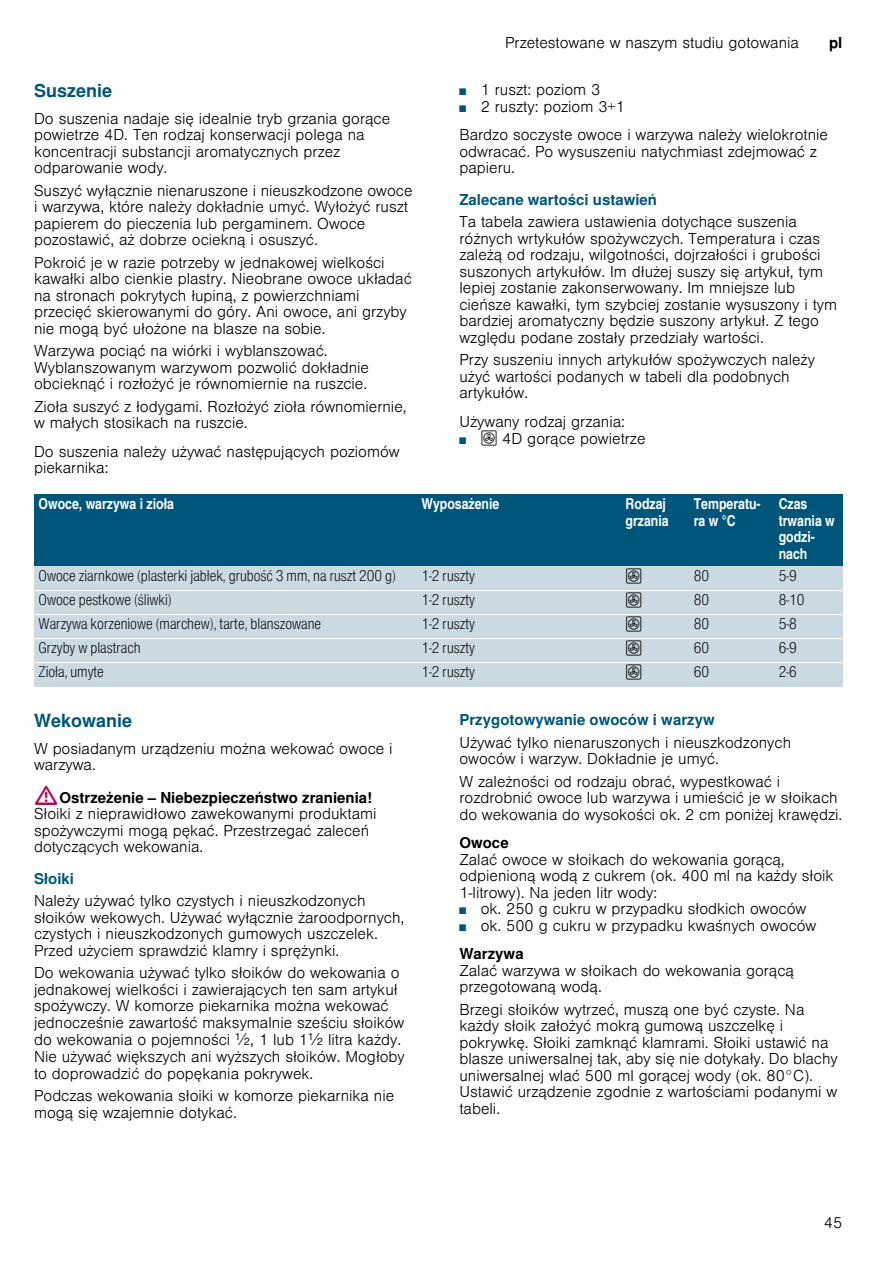
<style>
.page{position:relative;width:893px;height:1263px;background:#fff}
.page>*{position:absolute;margin:0;border:0;box-sizing:border-box;transform-origin:0 0}
.t1{font:700 18px "Nimbus San L";color:#00567a}
.t2{font:16.5px "BSH Symb PH2";color:#000}
.t3{font:300 15px/16.5px "Nimbus San L";color:#000}
.t4{font:15px "Nimbus San L Lig Con";color:#000}
.t5{font:15px/16.5px "Nimbus San L Bol Con";color:#fff}
.t6{font:700 15px "Nimbus San L";color:#00567a}
.t7{font:700 15px "Nimbus San L";color:#000}
.s1{font-size:9px;color:#00567a}
.s2{font-family:"BSH Symb PH2";font-weight:400;font-size:16.5px}
.s3{font-family:"BSH Symb All";font-weight:400;font-size:21px;color:#b5015b}
.s4{font-weight:700}
.s5{font-family:"BSH Symb All";font-weight:400;font-size:16.5px}
</style>
<div class="page">
<div style="left:34px;top:495px;width:383px;height:72px;background:#00567a"></div>
<div style="left:417px;top:495px;width:204px;height:72px;background:#00567a"></div>
<div style="left:621px;top:495px;width:68px;height:72px;background:#00567a"></div>
<div style="left:689px;top:495px;width:85px;height:72px;background:#00567a"></div>
<div style="left:774px;top:495px;width:68px;height:72px;background:#00567a"></div>
<div style="left:34px;top:567px;width:383px;height:24px;background:#cbd9e3"></div>
<div style="left:417px;top:567px;width:204px;height:24px;background:#cbd9e3"></div>
<div style="left:621px;top:567px;width:68px;height:24px;background:#cbd9e3"></div>
<div style="left:689px;top:567px;width:85px;height:24px;background:#cbd9e3"></div>
<div style="left:774px;top:567px;width:68px;height:24px;background:#cbd9e3"></div>
<div style="left:34px;top:591px;width:383px;height:24px;background:#cbd9e3"></div>
<div style="left:417px;top:591px;width:204px;height:24px;background:#cbd9e3"></div>
<div style="left:621px;top:591px;width:68px;height:24px;background:#cbd9e3"></div>
<div style="left:689px;top:591px;width:85px;height:24px;background:#cbd9e3"></div>
<div style="left:774px;top:591px;width:68px;height:24px;background:#cbd9e3"></div>
<div style="left:34px;top:615px;width:383px;height:24px;background:#cbd9e3"></div>
<div style="left:417px;top:615px;width:204px;height:24px;background:#cbd9e3"></div>
<div style="left:621px;top:615px;width:68px;height:24px;background:#cbd9e3"></div>
<div style="left:689px;top:615px;width:85px;height:24px;background:#cbd9e3"></div>
<div style="left:774px;top:615px;width:68px;height:24px;background:#cbd9e3"></div>
<div style="left:34px;top:639px;width:383px;height:24px;background:#cbd9e3"></div>
<div style="left:417px;top:639px;width:204px;height:24px;background:#cbd9e3"></div>
<div style="left:621px;top:639px;width:68px;height:24px;background:#cbd9e3"></div>
<div style="left:689px;top:639px;width:85px;height:24px;background:#cbd9e3"></div>
<div style="left:774px;top:639px;width:68px;height:24px;background:#cbd9e3"></div>
<div style="left:34px;top:663px;width:383px;height:24px;background:#cbd9e3"></div>
<div style="left:417px;top:663px;width:204px;height:24px;background:#cbd9e3"></div>
<div style="left:621px;top:663px;width:68px;height:24px;background:#cbd9e3"></div>
<div style="left:689px;top:663px;width:85px;height:24px;background:#cbd9e3"></div>
<div style="left:774px;top:663px;width:68px;height:24px;background:#cbd9e3"></div>
<hr style="left:34px;top:590px;width:808px;height:1px;background:#fff">
<hr style="left:34px;top:614px;width:808px;height:1px;background:#fff">
<hr style="left:34px;top:638px;width:808px;height:1px;background:#fff">
<hr style="left:34px;top:662px;width:808px;height:1px;background:#fff">
<p class="t1" style="left:34px;top:79px;width:80px">Suszenie</p>
<p class="t3" style="left:34px;top:109px;width:358px">Do suszenia nadaje się idealnie tryb grzania gorące powietrze 4D. Ten rodzaj konserwacji polega na koncentracji substancji aromatycznych przez odparowanie wody.</p>
<p class="t3" style="left:34px;top:181px;width:380px">Suszyć wyłącznie nienaruszone i nieuszkodzone owoce i warzywa, które należy dokładnie umyć. Wyłożyć ruszt papierem do pieczenia lub pergaminem. Owoce pozostawić, aż dobrze ociekną i osuszyć.</p>
<p class="t3" style="left:34px;top:253px;width:379px">Pokroić je w razie potrzeby w jednakowej wielkości kawałki albo cienkie plastry. Nieobrane owoce układać na stronach pokrytych łupiną, z powierzchniami przecięć skierowanymi do góry. Ani owoce, ani grzyby nie mogą być ułożone na blasze na sobie.</p>
<p class="t3" style="left:34px;top:341px;width:336px">Warzywa pociąć na wiórki i wyblanszować.<br>Wyblanszowanym warzywom pozwolić dokładnie obcieknąć i rozłożyć je równomiernie na ruszcie.</p>
<p class="t3" style="left:34px;top:397px;width:374px">Zioła suszyć z łodygami. Rozłożyć zioła równomiernie, w małych stosikach na ruszcie.</p>
<p class="t3" style="left:34px;top:442px;width:367px">Do suszenia należy używać następujących poziomów piekarnika:</p>
<p class="t3" style="left:505px;top:33px;width:295px">Przetestowane w naszym studiu gotowania</p>
<p class="t7" style="left:829px;top:34px;width:15px">pl</p>
<p class="t3" style="left:459px;top:80px;width:142px"><span class="s1">■</span> 1 ruszt: poziom 3</p>
<p class="t3" style="left:459px;top:91px;width:370px;line-height:28.5px"><span class="s1">■</span> 2 ruszty: poziom 3+1<br>Bardzo soczyste owoce i warzywa należy wielokrotnie</p>
<p class="t3" style="left:459px;top:142px;width:359px">odwracać. Po wysuszeniu natychmiast zdejmować z papieru.</p>
<p class="t6" style="left:459px;top:190px;width:199px">Zalecane wartości ustawień</p>
<p class="t3" style="left:459px;top:212px;width:379px">Ta tabela zawiera ustawienia dotychące suszenia różnych wrtykułów spożywczych. Temperatura i czas zależą od rodzaju, wilgotności, dojrzałości i grubości suszonych artykułów. Im dłużej suszy się artykuł, tym lepiej zostanie zakonserwowany. Im mniejsze lub cieńsze kawałki, tym szybciej zostanie wysuszony i tym bardziej aromatyczny będzie suszony artykuł. Z tego względu podane zostały przedziały wartości.</p>
<p class="t3" style="left:459px;top:350px;width:357px">Przy suszeniu innych artykułów spożywczych należy użyć wartości podanych w tabeli dla podobnych artykułów.</p>
<p class="t3" style="left:459px;top:412px;width:167px">Używany rodzaj grzania:</p>
<p class="t3" style="left:459px;top:429px;width:187px"><span class="s1">■</span> <span class="s2">:</span> 4D gorące powietrze</p>
<p class="t5" style="left:39px;top:495px;width:137px">Owoce, warzywa i zioła</p>
<p class="t5" style="left:421px;top:495px;width:79px">Wyposażenie</p>
<p class="t5" style="left:625px;top:495px;width:45px">Rodzaj grzania</p>
<p class="t5" style="left:693px;top:495px;width:68px">Temperatu&shy;ra w °C</p>
<p class="t5" style="left:778px;top:495px;width:57px">Czas trwania w godzi&shy;nach</p>
<p class="t4" style="left:39px;top:566px;width:359px">Owoce ziarnkowe (plasterki jabłek, grubość 3 mm, na ruszt 200 g)</p>
<p class="t4" style="left:421px;top:566px;width:55px">1-2 ruszty</p>
<p class="t2" style="left:625px;top:567px;width:18px">:</p>
<p class="t4" style="left:693px;top:566px;width:17px">80</p>
<p class="t4" style="left:778px;top:566px;width:20px">5-9</p>
<p class="t4" style="left:39px;top:590px;width:135px">Owoce pestkowe (śliwki)</p>
<p class="t4" style="left:421px;top:590px;width:55px">1-2 ruszty</p>
<p class="t2" style="left:625px;top:591px;width:18px">:</p>
<p class="t4" style="left:693px;top:590px;width:17px">80</p>
<p class="t4" style="left:778px;top:590px;width:27px">8-10</p>
<p class="t4" style="left:39px;top:614px;width:284px">Warzywa korzeniowe (marchew), tarte, blanszowane</p>
<p class="t4" style="left:421px;top:614px;width:55px">1-2 ruszty</p>
<p class="t2" style="left:625px;top:615px;width:18px">:</p>
<p class="t4" style="left:693px;top:614px;width:17px">80</p>
<p class="t4" style="left:778px;top:614px;width:20px">5-8</p>
<p class="t4" style="left:39px;top:638px;width:104px">Grzyby w plastrach</p>
<p class="t4" style="left:421px;top:638px;width:55px">1-2 ruszty</p>
<p class="t2" style="left:625px;top:639px;width:18px">:</p>
<p class="t4" style="left:693px;top:638px;width:17px">60</p>
<p class="t4" style="left:778px;top:638px;width:20px">6-9</p>
<p class="t4" style="left:39px;top:662px;width:67px">Zioła, umyte</p>
<p class="t4" style="left:421px;top:662px;width:55px">1-2 ruszty</p>
<p class="t2" style="left:625px;top:663px;width:18px">:</p>
<p class="t4" style="left:693px;top:662px;width:17px">60</p>
<p class="t4" style="left:778px;top:662px;width:20px">2-6</p>
<p class="t1" style="left:34px;top:709px;width:100px">Wekowanie</p>
<p class="t3" style="left:34px;top:739px;width:360px">W posiadanym urządzeniu można wekować owoce i warzywa.</p>
<p class="t3" style="left:34px;top:788px;width:344px"><span class="s3">:</span><span class="s4">Ostrzeżenie – Niebezpieczeństwo zranienia!<br></span>Słoiki z nieprawidłowo zawekowanymi produktami spożywczymi mogą pękać. Przestrzegać zaleceń dotyczących wekowania.</p>
<p class="t6" style="left:34px;top:869px;width:42px">Słoiki</p>
<p class="t3" style="left:34px;top:891px;width:372px">Należy używać tylko czystych i nieuszkodzonych słoików wekowych. Używać wyłącznie żaroodpornych, czystych i nieuszkodzonych gumowych uszczelek.<br>Przed użyciem sprawdzić klamry i sprężynki.</p>
<p class="t3" style="left:34px;top:963px;width:372px">Do wekowania używać tylko słoików do wekowania o jednakowej wielkości i zawierających ten sam artykuł spożywczy. W komorze piekarnika można wekować jednocześnie zawartość maksymalnie sześciu słoików do wekowania o pojemności <span class="s5">^</span>, 1 lub 1<span class="s5">^</span> litra każdy.<br>Nie używać większych ani wyższych słoików. Mogłoby to doprowadzić do popękania pokrywek.</p>
<p class="t3" style="left:34px;top:1086px;width:362px">Podczas wekowania słoiki w komorze piekarnika nie mogą się wzajemnie dotykać.</p>
<p class="t6" style="left:459px;top:710px;width:257px">Przygotowywanie owoców i warzyw</p>
<p class="t3" style="left:459px;top:733px;width:333px">Używać tylko nienaruszonych i nieuszkodzonych owoców i warzyw. Dokładnie je umyć.</p>
<p class="t3" style="left:459px;top:772px;width:384px">W zależności od rodzaju obrać, wypestkować i rozdrobnić owoce lub warzywa i umieścić je w słoikach do wekowania do wysokości ok. 2 cm poniżej krawędzi.</p>
<p class="t7" style="left:459px;top:833px;width:51px">Owoce</p>
<p class="t3" style="left:459px;top:850px;width:375px">Zalać owoce w słoikach do wekowania gorącą, odpienioną wodą z cukrem (ok. 400 ml na każdy słoik<br>1-litrowy). Na jeden litr wody:</p>
<p class="t3" style="left:459px;top:899px;width:348px"><span class="s1">■</span> ok. 250 g cukru w przypadku słodkich owoców</p>
<p class="t3" style="left:459px;top:910px;width:358px;line-height:28.5px"><span class="s1">■</span> ok. 500 g cukru w przypadku kwaśnych owoców<br><span class="s4">Warzywa</span></p>
<p class="t3" style="left:459px;top:961px;width:336px">Zalać warzywa w słoikach do wekowania gorącą przegotowaną wodą.</p>
<p class="t3" style="left:459px;top:1000px;width:380px">Brzegi słoików wytrzeć, muszą one być czyste. Na każdy słoik założyć mokrą gumową uszczelkę i pokrywkę. Słoiki zamknąć klamrami. Słoiki ustawić na blasze uniwersalnej tak, aby się nie dotykały. Do blachy uniwersalnej wlać 500 ml gorącej wody (ok. 80°C).<br>Ustawić urządzenie zgodnie z wartościami podanymi w tabeli.</p>
<p class="t3" style="left:824px;top:1213px;width:20px">45</p>
</div>
